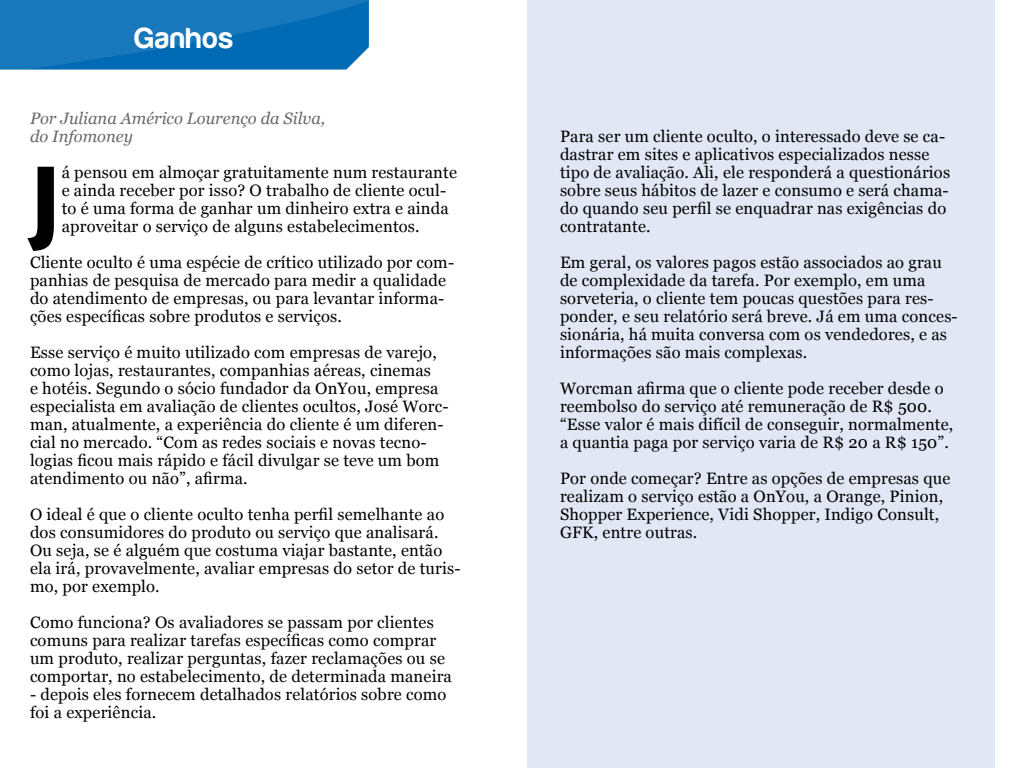
<style>
.page{position:relative;width:1024px;height:768px;background:#fff}
.page>*{position:absolute;margin:0;border:0;box-sizing:border-box;transform-origin:0 0}
.t1{font:700 95.6px "Humanist 521 BT";color:#000}
.t2{font:30px "Harabara";letter-spacing:.05em;color:#fff}
.t3{font:16.5px/18px "Georgia";letter-spacing:.01em;color:#000}
.t4{font:italic 16.5px/18px "Georgia";color:#696969}
</style>
<div class="page">
<div style="left:527px;top:0;width:467px;height:768px;background:#e1e7f4"></div>
<svg style="left:0;top:0;width:369px;height:70px;background:#1274b9"></svg>
<h2 class="t2" style="left:135px;top:22px;width:100px">Ganhos</h2>
<p class="t4" style="left:30px;top:109px;width:297px">Por Juliana Américo Lourenço da Silva, do Infomoney</p>
<h1 class="t1" style="left:30px;top:140px;width:32px">J</h1>
<p class="t3" style="left:62px;top:163px;width:397px">á pensou em almoçar gratuitamente num restaurante e ainda receber por isso? O trabalho de cliente ocul&shy;to é uma forma de ganhar um dinheiro extra e ainda aproveitar o serviço de alguns estabelecimentos.</p>
<p class="t3" style="left:30px;top:253px;width:426px">Cliente oculto é uma espécie de crítico utilizado por com&shy;panhias de pesquisa de mercado para medir a qualidade do atendimento de empresas, ou para levantar informa&shy;ções específicas sobre produtos e serviços.</p>
<p class="t3" style="left:30px;top:343px;width:420px">Esse serviço é muito utilizado com empresas de varejo, como lojas, restaurantes, companhias aéreas, cinemas<br>e hotéis. Segundo o sócio fundador da OnYou, empresa especialista em avaliação de clientes ocultos, José Worc&shy;man, atualmente, a experiência do cliente é um diferen&shy;cial no mercado. “Com as redes sociais e novas tecno&shy;logias ficou mais rápido e fácil divulgar se teve um bom atendimento ou não”, afirma.</p>
<p class="t3" style="left:30px;top:505px;width:432px">O ideal é que o cliente oculto tenha perfil semelhante ao dos consumidores do produto ou serviço que analisará.<br>Ou seja, se é alguém que costuma viajar bastante, então ela irá, provavelmente, avaliar empresas do setor de turis&shy;mo, por exemplo.</p>
<p class="t3" style="left:30px;top:613px;width:423px">Como funciona? Os avaliadores se passam por clientes comuns para realizar tarefas específicas como comprar um produto, realizar perguntas, fazer reclamações ou se comportar, no estabelecimento, de determinada maneira</p>
<p class="t3" style="left:30px;top:685px;width:418px">- depois eles fornecem detalhados relatórios sobre como foi a experiência.</p>
<p class="t3" style="left:560px;top:127px;width:392px">Para ser um cliente oculto, o interessado deve se ca&shy;dastrar em sites e aplicativos especializados nesse tipo de avaliação. Ali, ele responderá a questionários sobre seus hábitos de lazer e consumo e será chama&shy;do quando seu perfil se enquadrar nas exigências do contratante.</p>
<p class="t3" style="left:560px;top:253px;width:399px">Em geral, os valores pagos estão associados ao grau de complexidade da tarefa. Por exemplo, em uma sorveteria, o cliente tem poucas questões para res&shy;ponder, e seu relatório será breve. Já em uma conces&shy;sionária, há muita conversa com os vendedores, e as informações são mais complexas.</p>
<p class="t3" style="left:560px;top:379px;width:395px">Worcman afirma que o cliente pode receber desde o reembolso do serviço até remuneração de R$ 500. “Esse valor é mais difícil de conseguir, normalmente, a quantia paga por serviço varia de R$ 20 a R$ 150”.</p>
<p class="t3" style="left:560px;top:469px;width:392px">Por onde começar? Entre as opções de empresas que realizam o serviço estão a OnYou, a Orange, Pinion, Shopper Experience, Vidi Shopper, Indigo Consult, GFK, entre outras.</p>
</div>
